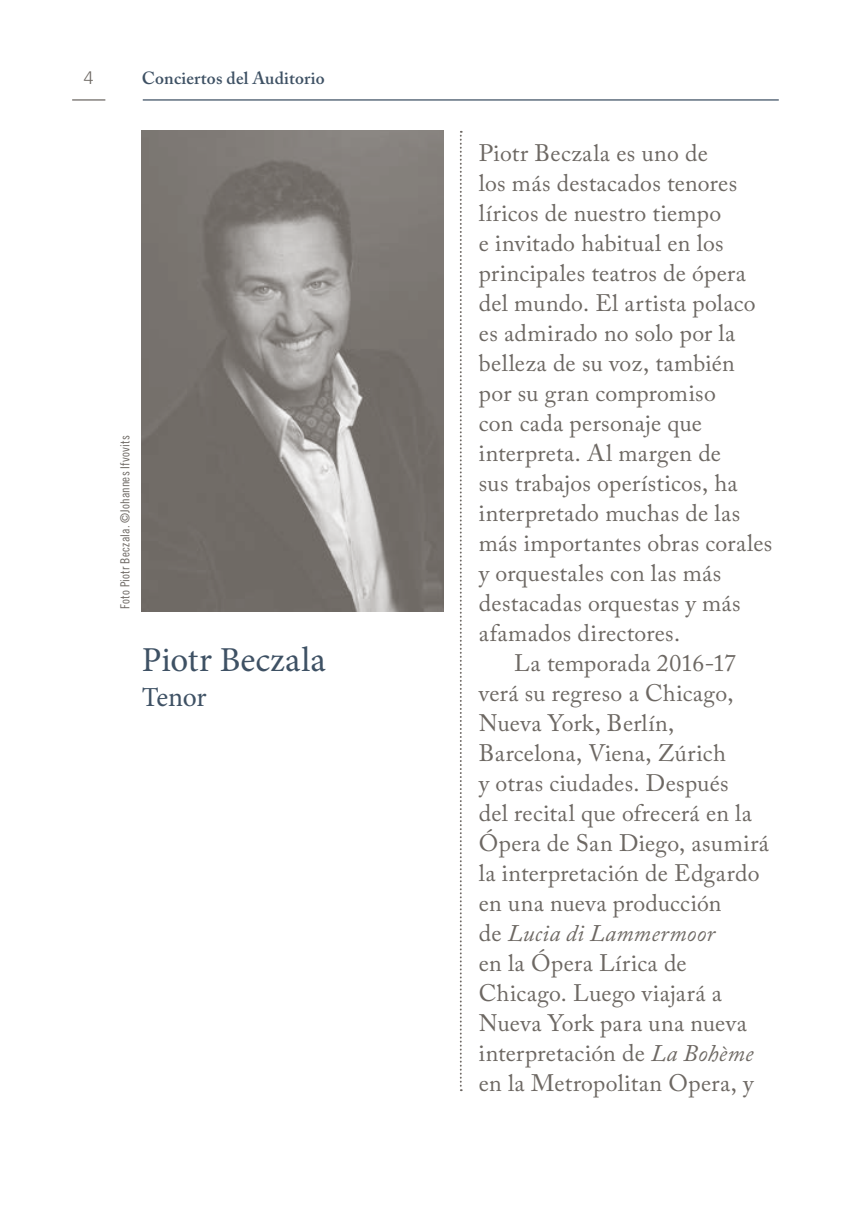
<style>
.page{position:relative;width:851px;height:1205px;background:#fff}
.page>*{position:absolute;margin:0;border:0;box-sizing:border-box;transform-origin:0 0}
.t1{font:35px "Minion Pro";color:#3e5164}
.t2{font:27.5px "Minion Pro";letter-spacing:-.01em;color:#3e5164}
.t3{font:23.75px "Adobe Caslon Pro";letter-spacing:.015em;color:#6d6863}
.t4{font:italic 23.75px "Adobe Caslon Pro";letter-spacing:.015em;color:#6d6863}
.t5{font:600 17.5px "Adobe Caslon Pro";letter-spacing:.01em;color:#3e5164}
.t6{font:300 17.5px "Trade Gothic LT Std";color:#6d6863}
.t7{font:12.5px "Trade Gothic LT Std Cn 18";letter-spacing:.015em;color:#6d6863}
.s1{font-style:normal}
.s2{font-style:italic}
</style>
<div class="page">
<hr style="left:143px;top:99px;width:635px;height:2px;background:#3e5164">
<hr style="left:72px;top:99px;width:33px;height:2px;background:#6d6863">
<svg style="left:460px;top:131px;width:1px;height:960px"></svg>
<img style="left:142px;top:131px;width:301px;height:480px">
<p class="t6" style="left:84px;top:67px;width:11px">4</p>
<p class="t5" style="left:142px;top:67px;width:184px">Conciertos del Auditorio</p>
<p class="t7" style="left:118px;top:609px;width:175px;rotate:-90deg">Foto Piotr Beczala. ©Johannes Ifvovits</p>
<h1 class="t1" style="left:142px;top:636px;width:185px">Piotr Beczala</h1>
<p class="t2" style="left:142px;top:679px;width:66px">Tenor</p>
<p class="t3" style="left:479px;top:139px;width:230px">Piotr Beczala es uno de</p>
<p class="t3" style="left:479px;top:169px;width:260px">los más destacados tenores</p>
<p class="t3" style="left:479px;top:199px;width:244px">líricos de nuestro tiempo</p>
<p class="t3" style="left:479px;top:229px;width:246px">e invitado habitual en los</p>
<p class="t3" style="left:479px;top:259px;width:268px">principales teatros de ópera</p>
<p class="t3" style="left:479px;top:289px;width:278px">del mundo. El artista polaco</p>
<p class="t3" style="left:479px;top:319px;width:258px">es admirado no solo por la</p>
<p class="t3" style="left:479px;top:349px;width:257px">belleza de su voz, también</p>
<p class="t3" style="left:479px;top:379px;width:238px">por su gran compromiso</p>
<p class="t3" style="left:479px;top:409px;width:225px">con cada personaje que</p>
<p class="t3" style="left:479px;top:439px;width:244px">interpreta. Al margen de</p>
<p class="t3" style="left:479px;top:469px;width:260px">sus trabajos operísticos, ha</p>
<p class="t3" style="left:479px;top:499px;width:263px">interpretado muchas de las</p>
<p class="t3" style="left:479px;top:529px;width:295px">más importantes obras corales</p>
<p class="t3" style="left:479px;top:559px;width:244px">y orquestales con las más</p>
<p class="t3" style="left:479px;top:589px;width:263px">destacadas orquestas y más</p>
<p class="t3" style="left:479px;top:619px;width:203px">afamados directores.</p>
<p class="t3" style="left:514px;top:649px;width:223px">La temporada 2016-17</p>
<p class="t3" style="left:479px;top:679px;width:256px">verá su regreso a Chicago,</p>
<p class="t3" style="left:479px;top:709px;width:197px">Nueva York, Berlín,</p>
<p class="t3" style="left:479px;top:739px;width:248px">Barcelona, Viena, Zúrich</p>
<p class="t3" style="left:479px;top:769px;width:251px">y otras ciudades. Después</p>
<p class="t3" style="left:479px;top:799px;width:274px">del recital que ofrecerá en la</p>
<p class="t3" style="left:479px;top:829px;width:292px">Ópera de San Diego, asumirá</p>
<p class="t3" style="left:479px;top:859px;width:282px">la interpretación de Edgardo</p>
<p class="t3" style="left:479px;top:889px;width:244px">en una nueva producción</p>
<p class="t4" style="left:479px;top:919px;width:237px"><span class="s1">de</span> Lucia di Lammermoor</p>
<p class="t3" style="left:479px;top:949px;width:209px">en la Ópera Lírica de</p>
<p class="t3" style="left:479px;top:979px;width:245px">Chicago. Luego viajará a</p>
<p class="t3" style="left:479px;top:1009px;width:269px">Nueva York para una nueva</p>
<p class="t3" style="left:479px;top:1039px;width:276px">interpretación de <span class="s2">La Bohème</span></p>
<p class="t3" style="left:479px;top:1069px;width:276px">en la Metropolitan Opera, y</p>
</div>
